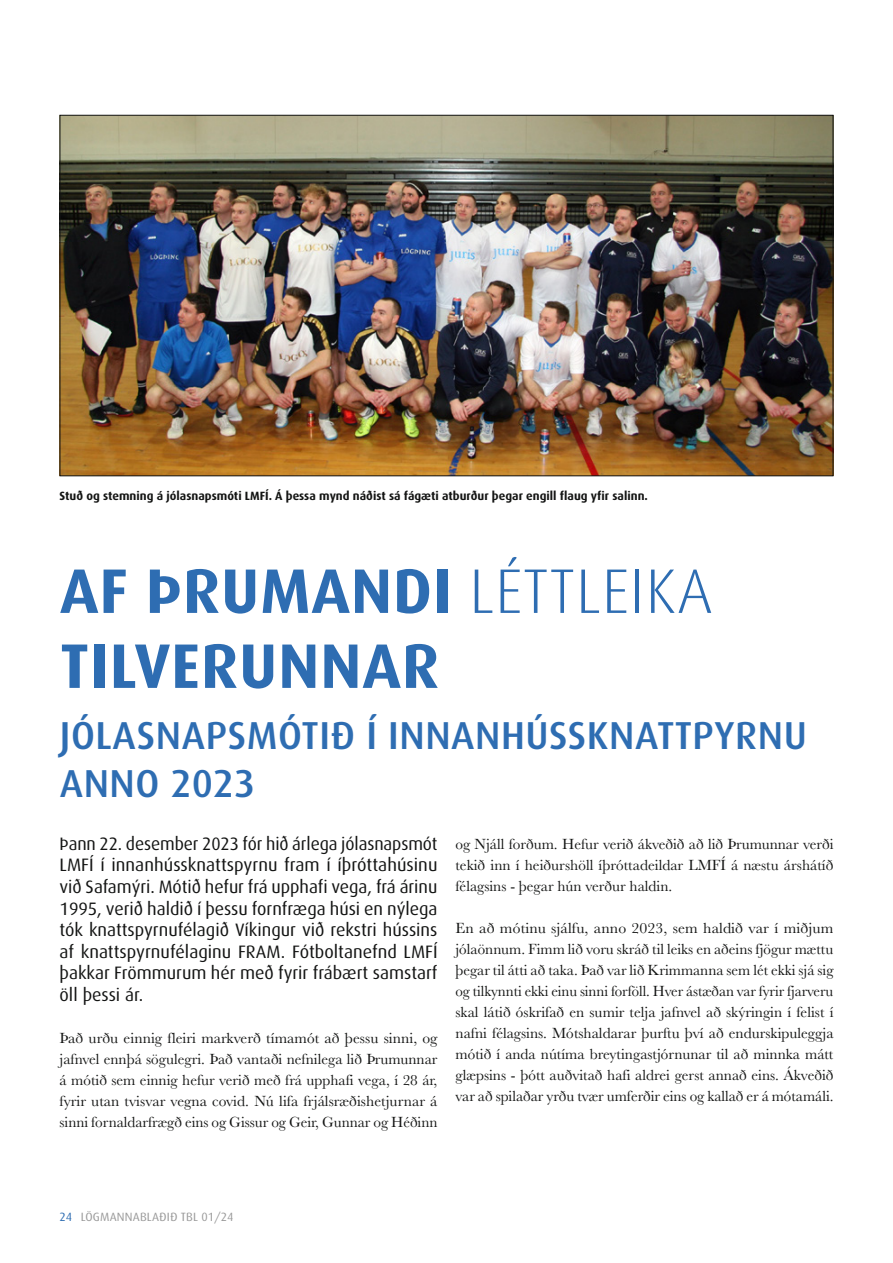
<style>
.page{position:relative;width:893px;height:1263px;background:#fff}
.page>*{position:absolute;margin:0;border:0;box-sizing:border-box;transform-origin:0 0}
.t1{font:700 63px/75px "Dax";letter-spacing:.015em;color:#2e6db2}
.t2{font:500 39px/48px "Dax";letter-spacing:.015em;color:#2e6db2}
.t3{font:18px/21.6px "Dax";color:#131413;text-align:justify}
.t4{font:15.3px/21px "Baskerville";color:#131413;text-align:justify}
.t5{font:700 12px "Dax";color:#131413}
.t6{font:12px "Dax";letter-spacing:.015em;color:#999}
.s1{font-weight:300}
.s2{color:#2e6db2}
</style>
<div class="page">
<img style="left:62px;top:117px;width:769px;height:357px">
<p class="t5" style="left:60px;top:488px;width:590px">Stuð og stemning á jólasnapsmóti LMFÍ. Á þessa mynd náðist sá fágæti atburður þegar engill flaug yfir salinn.</p>
<h1 class="t1" style="left:60px;top:554px;width:654px">AF ÞRUMANDI <span class="s1">LÉTTLEIKA<br></span>TILVERUNNAR</h1>
<h2 class="t2" style="left:60px;top:712px;width:749px">JÓLASNAPSMÓTIÐ Í INNANHÚSSKNATTPYRNU<br>ANNO 2023</h2>
<p class="t3" style="left:60px;top:833px;width:380px">Þann 22. desember 2023 fór hið árlega jólasnapsmót LMFÍ í innanhússknattspyrnu fram í íþróttahúsinu við Safamýri. Mótið hefur frá upphafi vega, frá árinu 1995, verið haldið í þessu fornfræga húsi en nýlega tók knattspyrnufélagið Víkingur við rekstri hússins af knattspyrnufélaginu FRAM. Fótboltanefnd LMFÍ þakkar Frömmurum hér með fyrir frábært samstarf öll þessi ár.</p>
<p class="t4" style="left:60px;top:1028px;width:380px">Það urðu einnig fleiri markverð tímamót að þessu sinni, og jafnvel ennþá sögulegri. Það vantaði nefnilega lið Þrumunnar á mótið sem einnig hefur verið með frá upphafi vega, í 28 ár, fyrir utan tvisvar vegna covid. Nú lifa frjálsræðishetjurnar á sinni fornaldarfrægð eins og Gissur og Geir, Gunnar og Héðinn</p>
<p class="t4" style="left:455px;top:834px;width:380px">og Njáll forðum. Hefur verið ákveðið að lið Þrumunnar verði tekið inn í heiðurshöll íþróttadeildar LMFÍ á næstu árshátíð félagsins - þegar hún verður haldin.</p>
<p class="t4" style="left:455px;top:918px;width:380px">En að mótinu sjálfu, anno 2023, sem haldið var í miðjum jólaönnum. Fimm lið voru skráð til leiks en aðeins fjögur mættu þegar til átti að taka. Það var lið Krimmanna sem lét ekki sjá sig og tilkynnti ekki einu sinni forföll. Hver ástæðan var fyrir fjarveru skal látið óskrifað en sumir telja jafnvel að skýringin í felist í nafni félagsins. Mótshaldarar þurftu því að endurskipuleggja mótið í anda nútíma breytingastjórnunar til að minnka mátt glæpsins - þótt auðvitað hafi aldrei gerst annað eins. Ákveðið var að spilaðar yrðu tvær umferðir eins og kallað er á mótamáli.</p>
<p class="t6" style="left:60px;top:1210px;width:176px"><span class="s2">24</span> LÖGMANNABLAÐIÐ TBL 01/24</p>
</div>
